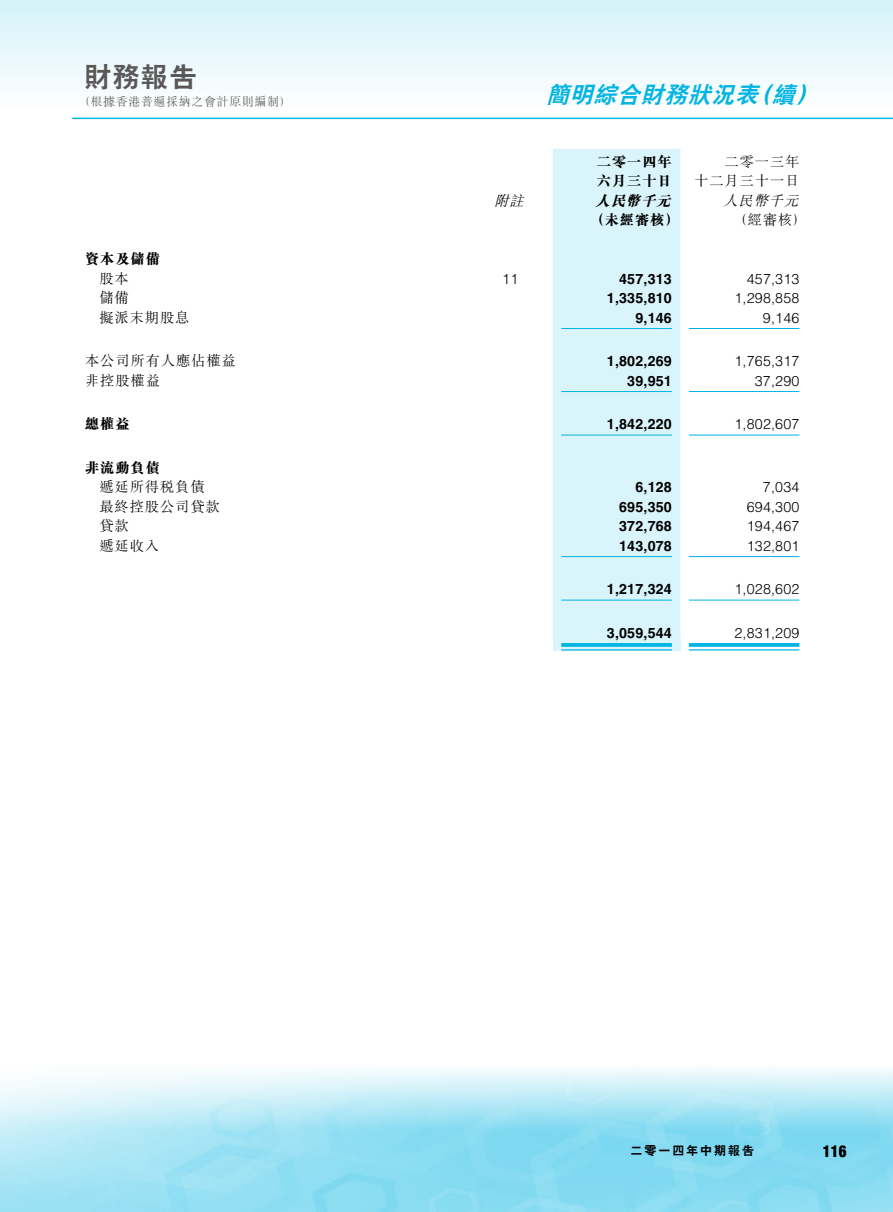
<style>
.page{position:relative;width:893px;height:1212px;background:#fff}
.page>*{position:absolute;margin:0;border:0;box-sizing:border-box;transform-origin:0 0}
.t1{font:800 27px "C Hei 2 HK";color:#595757}
.t2{font:italic 800 22.5px "C Hei 2 HK";color:#00b4e3}
.t3{font:900 condensed 16.5px "Helvetica Neue";color:#000;scale:.9 1}
._01_Body_Text{font:300 14.25px "Helvetica LT Std";letter-spacing:.015em;color:#000}
._01_Body_Text-2{font:700 14.25px "Helvetica LT Std";letter-spacing:.015em;color:#000}
._01_Body_Text-3{font:300 14.25px "M Sung HK";letter-spacing:.065em;color:#000}
._01_Body_Text-4{font:800 14.25px "M Sung HK";letter-spacing:.065em;color:#000}
._01_Body_Text-5{font:italic 300 14.25px "M Sung HK";color:#000}
._01_Body_Text-6{font:italic 800 14.25px "M Sung HK";color:#000}
.t4{font:300 12px "M Sung HK";letter-spacing:.05em;color:#595757}
.t5{font:800 12px "C Hei 2 HK";letter-spacing:.165em;color:#000}
</style>
<div class="page">
<div style="left:0;top:0;width:893px;height:109px;background:linear-gradient(to bottom,#d3f2fa,#fefefe)"></div>
<hr style="left:72px;top:118px;width:821px;height:1px;background:#00b4e3">
<div style="left:553px;top:149px;width:127px;height:490px;background:#d9f4fb"></div>
<div style="left:553px;top:639px;width:127px;height:11px;background:#d9f4fb"></div>
<hr style="left:561px;top:328px;width:111px;height:1px;background:#00b4e3">
<hr style="left:689px;top:328px;width:110px;height:1px;background:#00b4e3">
<hr style="left:561px;top:391px;width:111px;height:1px;background:#00b4e3">
<hr style="left:689px;top:391px;width:110px;height:1px;background:#00b4e3">
<hr style="left:561px;top:435px;width:111px;height:1px;background:#00b4e3">
<hr style="left:689px;top:435px;width:110px;height:1px;background:#00b4e3">
<hr style="left:561px;top:556px;width:111px;height:1px;background:#00b4e3">
<hr style="left:689px;top:556px;width:110px;height:1px;background:#00b4e3">
<hr style="left:561px;top:600px;width:111px;height:1px;background:#00b4e3">
<hr style="left:689px;top:600px;width:110px;height:1px;background:#00b4e3">
<svg style="left:561px;top:643px;width:111px;height:4px"></svg>
<hr style="left:561px;top:649px;width:111px;height:1px;background:#00b4e3">
<svg style="left:689px;top:643px;width:110px;height:4px"></svg>
<hr style="left:689px;top:649px;width:110px;height:1px;background:#00b4e3">
<p class="t1" style="left:85px;top:63px;width:114px">財務報告</p>
<p class="t4" style="left:79px;top:93px;width:214px">（根據香港普遍採納之會計原則編制(</p>
<p class="t2" style="left:546px;top:83px;width:256px">簡明綜合財務狀況表續</p>
<p class="t2" style="left:749px;top:83px;width:30px">（</p>
<p class="t2" style="left:794px;top:83px;width:30px">）</p>
<p class="_01_Body_Text-4" style="left:597px;top:154px;width:76px">二零一四年</p>
<p class="_01_Body_Text-3" style="left:724px;top:151px;width:76px">二零一三年</p>
<p class="_01_Body_Text-4" style="left:597px;top:174px;width:76px">六月三十日</p>
<p class="_01_Body_Text-3" style="left:694px;top:171px;width:107px">十二月三十一日</p>
<p class="_01_Body_Text-5" style="left:494px;top:190px;width:36px">附註</p>
<p class="_01_Body_Text-6" style="left:595px;top:193px;width:80px">人民幣千元</p>
<p class="_01_Body_Text-5" style="left:723px;top:190px;width:81px">人民幣千元</p>
<p class="_01_Body_Text-4" style="left:590px;top:213px;width:90px">（未經審核）</p>
<p class="_01_Body_Text-3" style="left:733px;top:210px;width:75px">（經審核(</p>
<p class="_01_Body_Text-4" style="left:85px;top:252px;width:76px">資本及儲備</p>
<p class="_01_Body_Text-3" style="left:99px;top:268px;width:31px">股本</p>
<p class="_01_Body_Text" style="left:502px;top:270px;width:18px">11</p>
<p class="_01_Body_Text-2" style="left:619px;top:270px;width:54px">457,313</p>
<p class="_01_Body_Text" style="left:747px;top:270px;width:54px">457,313</p>
<p class="_01_Body_Text-3" style="left:99px;top:288px;width:31px">儲備</p>
<p class="_01_Body_Text-2" style="left:607px;top:289px;width:66px">1,335,810</p>
<p class="_01_Body_Text" style="left:734px;top:289px;width:66px">1,298,858</p>
<p class="_01_Body_Text-3" style="left:99px;top:307px;width:92px">擬派末期股息</p>
<p class="_01_Body_Text-2" style="left:635px;top:309px;width:38px">9,146</p>
<p class="_01_Body_Text" style="left:763px;top:309px;width:38px">9,146</p>
<p class="_01_Body_Text-3" style="left:85px;top:351px;width:152px">本公司所有人應佔權益</p>
<p class="_01_Body_Text-2" style="left:607px;top:352px;width:66px">1,802,269</p>
<p class="_01_Body_Text" style="left:734px;top:352px;width:66px">1,765,317</p>
<p class="_01_Body_Text-3" style="left:85px;top:370px;width:76px">非控股權益</p>
<p class="_01_Body_Text-2" style="left:627px;top:372px;width:46px">39,951</p>
<p class="_01_Body_Text" style="left:755px;top:372px;width:46px">37,290</p>
<p class="_01_Body_Text-4" style="left:85px;top:417px;width:46px">總權益</p>
<p class="_01_Body_Text-4" style="left:85px;top:460px;width:76px">非流動負債</p>
<p class="_01_Body_Text-2" style="left:607px;top:415px;width:66px">1,842,220</p>
<p class="_01_Body_Text" style="left:734px;top:415px;width:66px">1,802,607</p>
<p class="_01_Body_Text-3" style="left:99px;top:477px;width:107px">遞延所得稅負債</p>
<p class="_01_Body_Text-2" style="left:635px;top:478px;width:38px">6,128</p>
<p class="_01_Body_Text" style="left:763px;top:478px;width:38px">7,034</p>
<p class="_01_Body_Text-3" style="left:99px;top:496px;width:122px">最終控股公司貸款</p>
<p class="_01_Body_Text-2" style="left:619px;top:498px;width:54px">695,350</p>
<p class="_01_Body_Text" style="left:747px;top:498px;width:54px">694,300</p>
<p class="_01_Body_Text-3" style="left:99px;top:516px;width:31px">貸款</p>
<p class="_01_Body_Text-2" style="left:619px;top:517px;width:54px">372,768</p>
<p class="_01_Body_Text" style="left:747px;top:517px;width:54px">194,467</p>
<p class="_01_Body_Text-3" style="left:99px;top:535px;width:61px">遞延收入</p>
<p class="_01_Body_Text-2" style="left:619px;top:537px;width:54px">143,078</p>
<p class="_01_Body_Text" style="left:747px;top:537px;width:54px">132,801</p>
<p class="_01_Body_Text-2" style="left:607px;top:580px;width:66px">1,217,324</p>
<p class="_01_Body_Text" style="left:734px;top:580px;width:66px">1,028,602</p>
<p class="_01_Body_Text-2" style="left:607px;top:624px;width:66px">3,059,544</p>
<p class="_01_Body_Text" style="left:734px;top:624px;width:66px">2,831,209</p>
<p class="t5" style="left:630px;top:1144px;width:125px">二零一四年中期報告</p>
<p class="t3" style="left:823px;top:1141px;width:28px">116</p>
</div>
